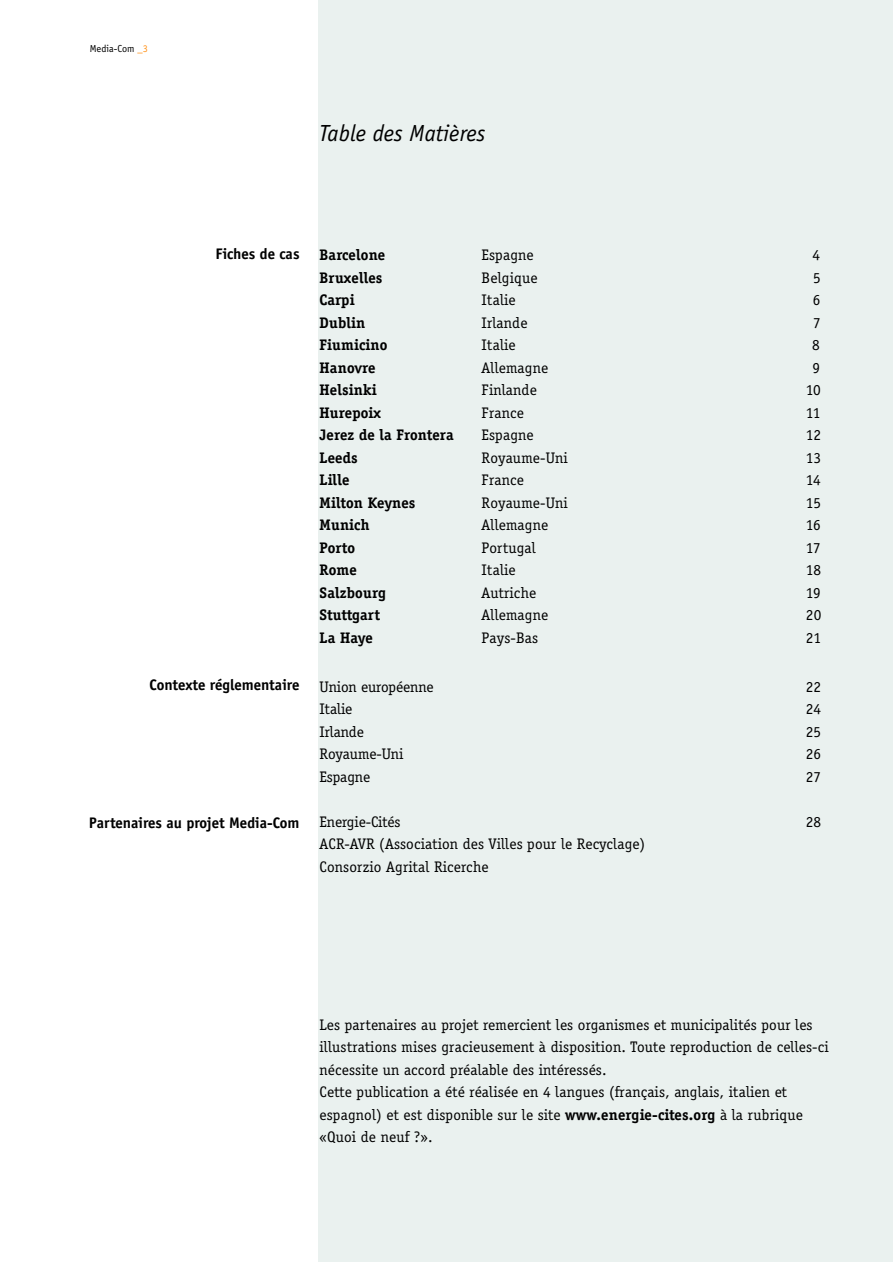
<style>
.page{position:relative;width:893px;height:1262px;background:#fff}
.page>*{position:absolute;margin:0;border:0;box-sizing:border-box;transform-origin:0 0}
.t1{font:italic 24px "Officina Sans";color:#000}
.t2{font:15.75px/22.5px "Officina Serif";letter-spacing:.01em;color:#000}
.t3{font:700 15.75px "Officina Serif";letter-spacing:.01em;color:#000}
.t4{font:700 15.75px "Officina Sans";color:#000}
.t5{font:10.5px "Officina Sans";color:#000}
.s1{color:#ff931b}
.s2{font-weight:700}
</style>
<div class="page">
<div style="left:318px;top:0;width:574px;height:1261px;background:#eaf1ef"></div>
<p class="t5" style="left:90px;top:44px;width:60px">Media-Com <span class="s1">_3</span></p>
<h1 class="t1" style="left:319px;top:124px;width:167px">Table des Matières</h1>
<p class="t4" style="left:215px;top:247px;width:85px">Fiches de cas</p>
<p class="t4" style="left:150px;top:679px;width:151px">Contexte réglementaire</p>
<p class="t4" style="left:89px;top:817px;width:212px">Partenaires au projet Media-Com</p>
<p class="t3" style="left:319px;top:249px;width:67px">Barcelone</p>
<p class="t2" style="left:481px;top:245px;width:53px">Espagne</p>
<p class="t2" style="left:812px;top:245px;width:9px">4</p>
<p class="t3" style="left:319px;top:271px;width:64px">Bruxelles</p>
<p class="t2" style="left:481px;top:267px;width:57px">Belgique</p>
<p class="t2" style="left:813px;top:267px;width:9px">5</p>
<p class="t3" style="left:319px;top:294px;width:36px">Carpi</p>
<p class="t2" style="left:481px;top:290px;width:35px">Italie</p>
<p class="t2" style="left:812px;top:290px;width:9px">6</p>
<p class="t3" style="left:319px;top:316px;width:47px">Dublin</p>
<p class="t2" style="left:481px;top:312px;width:47px">Irlande</p>
<p class="t2" style="left:813px;top:312px;width:9px">7</p>
<p class="t3" style="left:319px;top:339px;width:69px">Fiumicino</p>
<p class="t2" style="left:481px;top:335px;width:35px">Italie</p>
<p class="t2" style="left:812px;top:335px;width:9px">8</p>
<p class="t3" style="left:319px;top:361px;width:57px">Hanovre</p>
<p class="t2" style="left:481px;top:357px;width:68px">Allemagne</p>
<p class="t2" style="left:812px;top:357px;width:9px">9</p>
<p class="t3" style="left:319px;top:384px;width:58px">Helsinki</p>
<p class="t2" style="left:481px;top:380px;width:57px">Finlande</p>
<p class="t2" style="left:805px;top:380px;width:16px">10</p>
<p class="t3" style="left:319px;top:406px;width:63px">Hurepoix</p>
<p class="t2" style="left:481px;top:402px;width:44px">France</p>
<p class="t2" style="left:805px;top:402px;width:16px">11</p>
<p class="t3" style="left:319px;top:429px;width:136px">Jerez de la Frontera</p>
<p class="t2" style="left:481px;top:425px;width:53px">Espagne</p>
<p class="t2" style="left:805px;top:425px;width:17px">12</p>
<p class="t3" style="left:319px;top:451px;width:40px">Leeds</p>
<p class="t2" style="left:481px;top:447px;width:88px">Royaume-Uni</p>
<p class="t2" style="left:805px;top:447px;width:17px">13</p>
<p class="t3" style="left:319px;top:474px;width:31px">Lille</p>
<p class="t2" style="left:481px;top:470px;width:44px">France</p>
<p class="t2" style="left:805px;top:470px;width:16px">14</p>
<p class="t3" style="left:319px;top:496px;width:97px">Milton Keynes</p>
<p class="t2" style="left:481px;top:492px;width:88px">Royaume-Uni</p>
<p class="t2" style="left:805px;top:492px;width:17px">15</p>
<p class="t3" style="left:319px;top:519px;width:52px">Munich</p>
<p class="t2" style="left:481px;top:515px;width:68px">Allemagne</p>
<p class="t2" style="left:805px;top:515px;width:16px">16</p>
<p class="t3" style="left:319px;top:541px;width:37px">Porto</p>
<p class="t2" style="left:481px;top:537px;width:56px">Portugal</p>
<p class="t2" style="left:805px;top:537px;width:16px">17</p>
<p class="t3" style="left:319px;top:564px;width:39px">Rome</p>
<p class="t2" style="left:481px;top:560px;width:35px">Italie</p>
<p class="t2" style="left:805px;top:560px;width:17px">18</p>
<p class="t3" style="left:319px;top:586px;width:68px">Salzbourg</p>
<p class="t2" style="left:481px;top:582px;width:56px">Autriche</p>
<p class="t2" style="left:805px;top:582px;width:17px">19</p>
<p class="t3" style="left:319px;top:609px;width:62px">Stuttgart</p>
<p class="t2" style="left:481px;top:605px;width:68px">Allemagne</p>
<p class="t2" style="left:805px;top:605px;width:17px">20</p>
<p class="t3" style="left:319px;top:631px;width:55px">La Haye</p>
<p class="t2" style="left:481px;top:627px;width:58px">Pays-Bas</p>
<p class="t2" style="left:805px;top:627px;width:17px">21</p>
<p class="t2" style="left:319px;top:676px;width:115px">Union européenne</p>
<p class="t2" style="left:805px;top:676px;width:17px">22</p>
<p class="t2" style="left:319px;top:699px;width:34px">Italie</p>
<p class="t2" style="left:805px;top:699px;width:17px">24</p>
<p class="t2" style="left:319px;top:721px;width:46px">Irlande</p>
<p class="t2" style="left:805px;top:721px;width:17px">25</p>
<p class="t2" style="left:319px;top:744px;width:85px">Royaume-Uni</p>
<p class="t2" style="left:805px;top:744px;width:17px">26</p>
<p class="t2" style="left:319px;top:766px;width:52px">Espagne</p>
<p class="t2" style="left:805px;top:766px;width:17px">27</p>
<p class="t2" style="left:319px;top:811px;width:82px">Energie-Cités</p>
<p class="t2" style="left:805px;top:811px;width:17px">28</p>
<p class="t2" style="left:319px;top:834px;width:327px">ACR-AVR (Association des Villes pour le Recyclage)<br>Consorzio Agrital Ricerche</p>
<p class="t2" style="left:319px;top:1014px;width:510px">Les partenaires au projet remercient les organismes et municipalités pour les illustrations mises gracieusement à disposition. Toute reproduction de celles-ci nécessite un accord préalable des intéressés.<br>Cette publication a été réalisée en 4 langues (français, anglais, italien et espagnol) et est disponible sur le site <span class="s2">www.energie-cites.org</span> à la rubrique «Quoi de neuf ?».</p>
</div>
